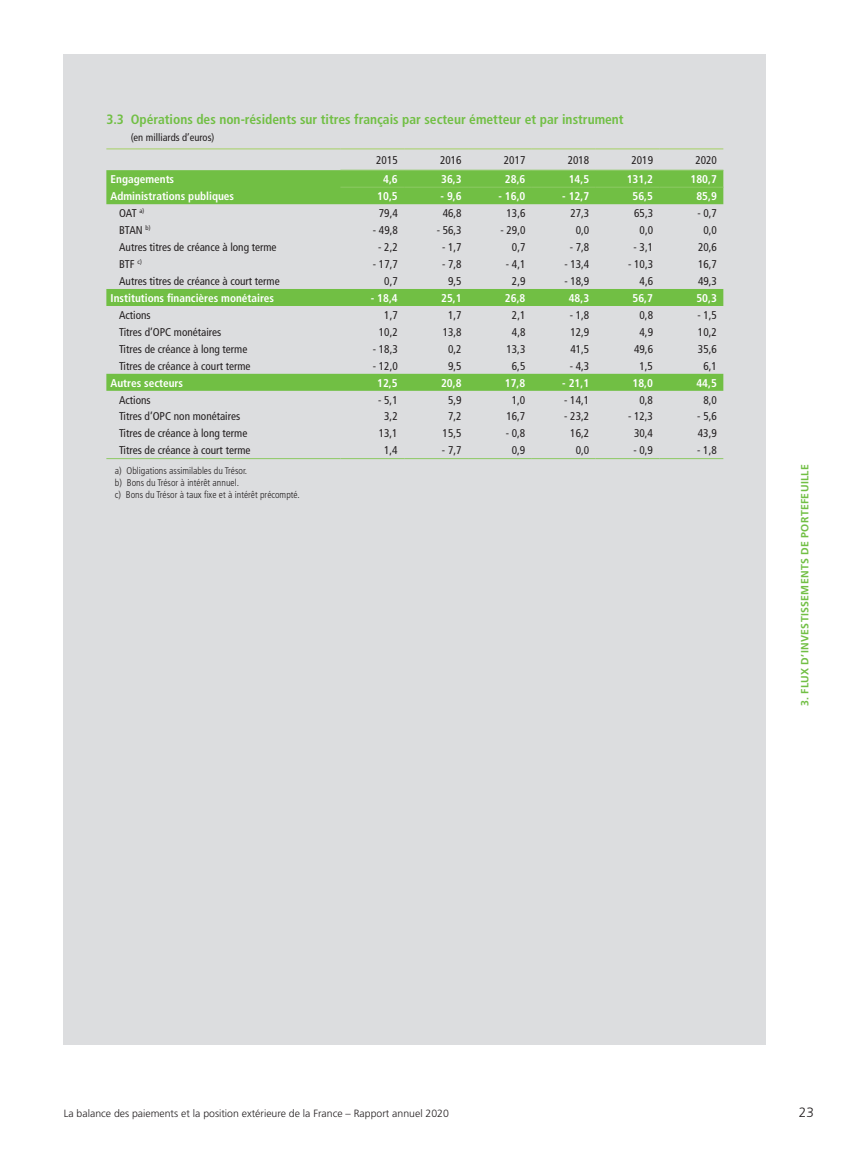
<style>
.page{position:relative;width:851px;height:1170px;background:#fff}
.page>*{position:absolute;margin:0;border:0;box-sizing:border-box;transform-origin:0 0}
.t1{font:700 condensed 13.5px "Frutiger LT Std";color:#71bf44}
.t2{font:300 13.5px "Frutiger LT Std";color:#231f20}
.t3{font:condensed 11.25px "Frutiger LT Std";color:#231f20}
.t4{font:700 condensed 11.25px "Frutiger LT Std";color:#fff}
.t5{font:300 10.5px "Frutiger LT Std";color:#231f20}
.t6{font:700 10.5px "Frutiger LT Std";letter-spacing:.035em;color:#71bf44}
.t7{font:condensed 10.5px "Frutiger LT Std";color:#231f20}
.t8{font:300 condensed 9.75px/12px "Frutiger LT Std";color:#231f20}
</style>
<div class="page">
<div style="left:64px;top:54px;width:701px;height:990px;background:#dcdddf"></div>
<svg style="left:106px;top:170px;width:617px;height:221px"></svg>
<hr style="left:106px;top:148px;width:234px;height:1px;background:#a6d063">
<hr style="left:340px;top:148px;width:64px;height:1px;background:#a6d063">
<hr style="left:404px;top:148px;width:64px;height:1px;background:#a6d063">
<hr style="left:468px;top:148px;width:63px;height:1px;background:#a6d063">
<hr style="left:531px;top:148px;width:64px;height:1px;background:#a6d063">
<hr style="left:595px;top:148px;width:64px;height:1px;background:#a6d063">
<hr style="left:659px;top:148px;width:64px;height:1px;background:#a6d063">
<hr style="left:340px;top:187px;width:64px;height:1px;background:#8dc964">
<hr style="left:404px;top:187px;width:64px;height:1px;background:#8dc964">
<hr style="left:468px;top:187px;width:63px;height:1px;background:#8dc964">
<hr style="left:531px;top:187px;width:64px;height:1px;background:#8dc964">
<hr style="left:595px;top:187px;width:64px;height:1px;background:#8dc964">
<hr style="left:659px;top:187px;width:64px;height:1px;background:#8dc964">
<hr style="left:340px;top:170px;width:64px;height:1px;background:#8dc964">
<hr style="left:404px;top:170px;width:64px;height:1px;background:#8dc964">
<hr style="left:468px;top:170px;width:63px;height:1px;background:#8dc964">
<hr style="left:531px;top:170px;width:64px;height:1px;background:#8dc964">
<hr style="left:595px;top:170px;width:64px;height:1px;background:#8dc964">
<hr style="left:659px;top:170px;width:64px;height:1px;background:#8dc964">
<hr style="left:106px;top:458px;width:234px;height:1px;background:#8dc964">
<hr style="left:340px;top:458px;width:64px;height:1px;background:#8dc964">
<hr style="left:404px;top:458px;width:64px;height:1px;background:#8dc964">
<hr style="left:468px;top:458px;width:63px;height:1px;background:#8dc964">
<hr style="left:531px;top:458px;width:64px;height:1px;background:#8dc964">
<hr style="left:595px;top:458px;width:64px;height:1px;background:#8dc964">
<hr style="left:659px;top:458px;width:64px;height:1px;background:#8dc964">
<p class="t1" style="left:106px;top:111px;width:518px">3.3 Opérations des non-résidents sur titres français par secteur émetteur et par instrument</p>
<p class="t7" style="left:131px;top:131px;width:85px">(en milliards d’euros)</p>
<p class="t3" style="left:376px;top:153px;width:23px">2015</p>
<p class="t3" style="left:440px;top:153px;width:23px">2016</p>
<p class="t3" style="left:504px;top:153px;width:23px">2017</p>
<p class="t3" style="left:567px;top:153px;width:23px">2018</p>
<p class="t3" style="left:631px;top:153px;width:23px">2019</p>
<p class="t3" style="left:695px;top:153px;width:23px">2020</p>
<p class="t4" style="left:111px;top:172px;width:65px">Engagements</p>
<p class="t4" style="left:383px;top:172px;width:16px">4,6</p>
<p class="t4" style="left:441px;top:172px;width:22px">36,3</p>
<p class="t4" style="left:505px;top:172px;width:22px">28,6</p>
<p class="t4" style="left:568px;top:172px;width:22px">14,5</p>
<p class="t4" style="left:626px;top:172px;width:28px">131,2</p>
<p class="t4" style="left:690px;top:172px;width:28px">180,7</p>
<p class="t4" style="left:111px;top:189px;width:125px">Administrations publiques</p>
<p class="t4" style="left:377px;top:189px;width:22px">10,5</p>
<p class="t4" style="left:440px;top:189px;width:23px">- 9,6</p>
<p class="t4" style="left:498px;top:189px;width:28px">- 16,0</p>
<p class="t4" style="left:562px;top:189px;width:28px">- 12,7</p>
<p class="t4" style="left:632px;top:189px;width:22px">56,5</p>
<p class="t4" style="left:696px;top:189px;width:22px">85,9</p>
<p class="t3" style="left:119px;top:206px;width:27px">OAT <sup>a)</sup></p>
<p class="t3" style="left:379px;top:206px;width:20px">79,4</p>
<p class="t3" style="left:442px;top:206px;width:20px">46,8</p>
<p class="t3" style="left:506px;top:206px;width:20px">13,6</p>
<p class="t3" style="left:570px;top:206px;width:20px">27,3</p>
<p class="t3" style="left:634px;top:206px;width:20px">65,3</p>
<p class="t3" style="left:697px;top:206px;width:21px">- 0,7</p>
<p class="t3" style="left:119px;top:223px;width:33px">BTAN <sup>b)</sup></p>
<p class="t3" style="left:373px;top:223px;width:26px">- 49,8</p>
<p class="t3" style="left:436px;top:223px;width:26px">- 56,3</p>
<p class="t3" style="left:500px;top:223px;width:26px">- 29,0</p>
<p class="t3" style="left:575px;top:223px;width:15px">0,0</p>
<p class="t3" style="left:639px;top:223px;width:15px">0,0</p>
<p class="t3" style="left:703px;top:223px;width:15px">0,0</p>
<p class="t3" style="left:119px;top:240px;width:159px">Autres titres de créance à long terme</p>
<p class="t3" style="left:378px;top:240px;width:21px">- 2,2</p>
<p class="t3" style="left:442px;top:240px;width:21px">- 1,7</p>
<p class="t3" style="left:512px;top:240px;width:15px">0,7</p>
<p class="t3" style="left:569px;top:240px;width:21px">- 7,8</p>
<p class="t3" style="left:633px;top:240px;width:21px">- 3,1</p>
<p class="t3" style="left:698px;top:240px;width:20px">20,6</p>
<p class="t3" style="left:119px;top:257px;width:24px">BTF <sup>c)</sup></p>
<p class="t3" style="left:373px;top:257px;width:26px">- 17,7</p>
<p class="t3" style="left:442px;top:257px;width:21px">- 7,8</p>
<p class="t3" style="left:506px;top:257px;width:21px">- 4,1</p>
<p class="t3" style="left:564px;top:257px;width:26px">- 13,4</p>
<p class="t3" style="left:628px;top:257px;width:26px">- 10,3</p>
<p class="t3" style="left:698px;top:257px;width:20px">16,7</p>
<p class="t3" style="left:119px;top:274px;width:162px">Autres titres de créance à court terme</p>
<p class="t3" style="left:384px;top:274px;width:15px">0,7</p>
<p class="t3" style="left:448px;top:274px;width:15px">9,5</p>
<p class="t3" style="left:512px;top:274px;width:15px">2,9</p>
<p class="t3" style="left:564px;top:274px;width:26px">- 18,9</p>
<p class="t3" style="left:639px;top:274px;width:15px">4,6</p>
<p class="t3" style="left:698px;top:274px;width:20px">49,3</p>
<p class="t4" style="left:111px;top:291px;width:165px">Institutions financières monétaires</p>
<p class="t4" style="left:371px;top:291px;width:28px">- 18,4</p>
<p class="t4" style="left:441px;top:291px;width:22px">25,1</p>
<p class="t4" style="left:505px;top:291px;width:22px">26,8</p>
<p class="t4" style="left:568px;top:291px;width:22px">48,3</p>
<p class="t4" style="left:632px;top:291px;width:22px">56,7</p>
<p class="t4" style="left:696px;top:291px;width:22px">50,3</p>
<p class="t3" style="left:119px;top:308px;width:33px">Actions</p>
<p class="t3" style="left:384px;top:308px;width:15px">1,7</p>
<p class="t3" style="left:448px;top:308px;width:15px">1,7</p>
<p class="t3" style="left:512px;top:308px;width:15px">2,1</p>
<p class="t3" style="left:569px;top:308px;width:21px">- 1,8</p>
<p class="t3" style="left:639px;top:308px;width:15px">0,8</p>
<p class="t3" style="left:697px;top:308px;width:21px">- 1,5</p>
<p class="t3" style="left:119px;top:325px;width:104px">Titres d’OPC monétaires</p>
<p class="t3" style="left:379px;top:325px;width:20px">10,2</p>
<p class="t3" style="left:442px;top:325px;width:20px">13,8</p>
<p class="t3" style="left:512px;top:325px;width:15px">4,8</p>
<p class="t3" style="left:570px;top:325px;width:20px">12,9</p>
<p class="t3" style="left:639px;top:325px;width:15px">4,9</p>
<p class="t3" style="left:697px;top:325px;width:20px">10,2</p>
<p class="t3" style="left:119px;top:342px;width:130px">Titres de créance à long terme</p>
<p class="t3" style="left:373px;top:342px;width:26px">- 18,3</p>
<p class="t3" style="left:448px;top:342px;width:15px">0,2</p>
<p class="t3" style="left:506px;top:342px;width:20px">13,3</p>
<p class="t3" style="left:570px;top:342px;width:20px">41,5</p>
<p class="t3" style="left:634px;top:342px;width:20px">49,6</p>
<p class="t3" style="left:697px;top:342px;width:20px">35,6</p>
<p class="t3" style="left:119px;top:359px;width:133px">Titres de créance à court terme</p>
<p class="t3" style="left:373px;top:359px;width:26px">- 12,0</p>
<p class="t3" style="left:448px;top:359px;width:15px">9,5</p>
<p class="t3" style="left:512px;top:359px;width:15px">6,5</p>
<p class="t3" style="left:569px;top:359px;width:21px">- 4,3</p>
<p class="t3" style="left:639px;top:359px;width:15px">1,5</p>
<p class="t3" style="left:703px;top:359px;width:15px">6,1</p>
<p class="t4" style="left:110px;top:376px;width:74px">Autres secteurs</p>
<p class="t4" style="left:377px;top:376px;width:22px">12,5</p>
<p class="t4" style="left:441px;top:376px;width:22px">20,8</p>
<p class="t4" style="left:505px;top:376px;width:22px">17,8</p>
<p class="t4" style="left:562px;top:376px;width:28px">- 21,1</p>
<p class="t4" style="left:632px;top:376px;width:22px">18,0</p>
<p class="t4" style="left:696px;top:376px;width:22px">44,5</p>
<p class="t3" style="left:119px;top:393px;width:33px">Actions</p>
<p class="t3" style="left:378px;top:393px;width:21px">- 5,1</p>
<p class="t3" style="left:448px;top:393px;width:15px">5,9</p>
<p class="t3" style="left:512px;top:393px;width:15px">1,0</p>
<p class="t3" style="left:564px;top:393px;width:26px">- 14,1</p>
<p class="t3" style="left:639px;top:393px;width:15px">0,8</p>
<p class="t3" style="left:703px;top:393px;width:15px">8,0</p>
<p class="t3" style="left:119px;top:410px;width:123px">Titres d’OPC non monétaires</p>
<p class="t3" style="left:384px;top:410px;width:15px">3,2</p>
<p class="t3" style="left:448px;top:410px;width:15px">7,2</p>
<p class="t3" style="left:506px;top:410px;width:20px">16,7</p>
<p class="t3" style="left:564px;top:410px;width:26px">- 23,2</p>
<p class="t3" style="left:628px;top:410px;width:26px">- 12,3</p>
<p class="t3" style="left:697px;top:410px;width:21px">- 5,6</p>
<p class="t3" style="left:119px;top:427px;width:130px">Titres de créance à long terme</p>
<p class="t3" style="left:379px;top:427px;width:20px">13,1</p>
<p class="t3" style="left:442px;top:427px;width:20px">15,5</p>
<p class="t3" style="left:505px;top:427px;width:21px">- 0,8</p>
<p class="t3" style="left:570px;top:427px;width:20px">16,2</p>
<p class="t3" style="left:634px;top:427px;width:20px">30,4</p>
<p class="t3" style="left:697px;top:427px;width:20px">43,9</p>
<p class="t3" style="left:119px;top:444px;width:133px">Titres de créance à court terme</p>
<p class="t3" style="left:384px;top:444px;width:15px">1,4</p>
<p class="t3" style="left:442px;top:444px;width:21px">- 7,7</p>
<p class="t3" style="left:511px;top:444px;width:15px">0,9</p>
<p class="t3" style="left:575px;top:444px;width:15px">0,0</p>
<p class="t3" style="left:633px;top:444px;width:21px">- 0,9</p>
<p class="t3" style="left:697px;top:444px;width:21px">- 1,8</p>
<p class="t8" style="left:115px;top:465px;width:186px">a) Obligations assimilables du Trésor.<br>b) Bons du Trésor à intérêt annuel.<br>c) Bons du Trésor à taux fixe et à intérêt précompté.</p>
<p class="t6" style="left:798px;top:705px;width:243px;rotate:-90deg">3. FLUX D’INVESTISSEMENTS DE PORTEFEUILLE</p>
<p class="t5" style="left:64px;top:1106px;width:386px">La balance des paiements et la position extérieure de la France – Rapport annuel 2020</p>
<p class="t2" style="left:798px;top:1104px;width:17px">23</p>
</div>
